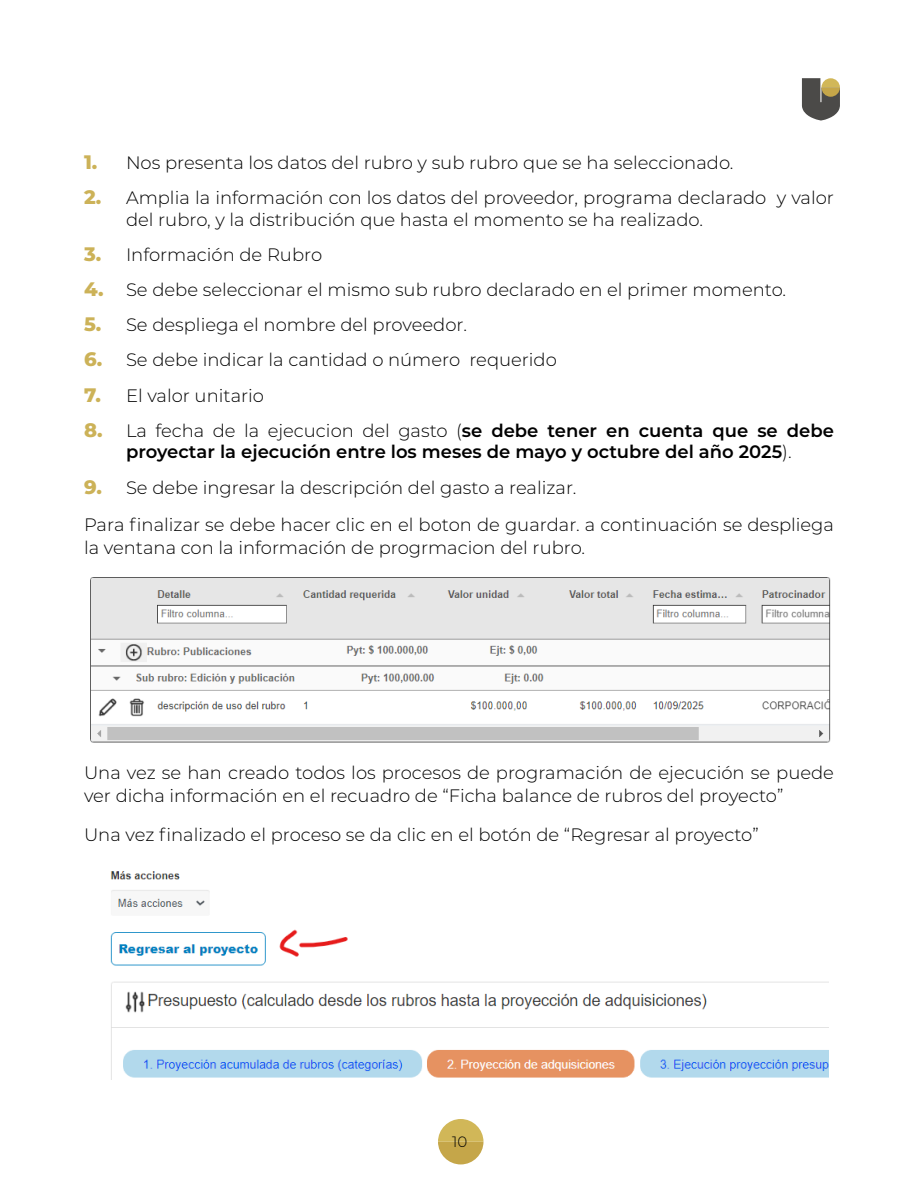
<style>
.page{position:relative;width:918px;height:1188px;background:#fff}
.page>*{position:absolute;margin:0;border:0;box-sizing:border-box;transform-origin:0 0}
.t1{font:300 18px/21.6px "Montserrat";color:#000}
.t2{font:600 18px/21.6px "Montserrat";color:#000;text-align:center}
.t3{font:300 15px "Montserrat";color:#000}
.s1{font-weight:800;font-size:19.5px;color:#ccb258}
.s2{font-weight:300}
</style>
<div class="page">
<svg style="left:438px;top:1119px;width:45px;height:45px"></svg>
<svg style="left:802px;top:78px;width:38px;height:43px;background:#7a7464"></svg>
<img style="left:90px;top:577px;width:741px;height:166px">
<img style="left:110px;top:871px;width:718px;height:209px">
<p class="t1" style="left:84px;top:151px;width:651px"><span class="s1">1.</span> Nos presenta los datos del rubro y sub rubro que se ha seleccionado.</p>
<p class="t1" style="left:126px;top:186px;width:710px;text-indent:-42px"><span class="s1">2.</span> Amplia la información con los datos del proveedor, programa declarado y valor del rubro, y la distribución que hasta el momento se ha realizado.</p>
<p class="t1" style="left:84px;top:243px;width:240px"><span class="s1">3.</span> Información de Rubro</p>
<p class="t1" style="left:84px;top:278px;width:704px"><span class="s1">4.</span> Se debe seleccionar el mismo sub rubro declarado en el primer momento.</p>
<p class="t1" style="left:84px;top:313px;width:385px"><span class="s1">5.</span> Se despliega el nombre del proveedor.</p>
<p class="t1" style="left:84px;top:349px;width:474px"><span class="s1">6.</span> Se debe indicar la cantidad o número requerido</p>
<p class="t1" style="left:84px;top:384px;width:181px"><span class="s1">7.</span> El valor unitario</p>
<p class="t2" style="left:84px;top:419px;width:751px"><span class="s1">8.</span> <span class="s2">La fecha de la ejecucion del gasto (</span>se debe tener en cuenta que se debe proyectar la ejecución entre los meses de mayo y octubre del año 2025<span class="s2">).</span></p>
<p class="t1" style="left:84px;top:468px;width:752px;line-height:37.8px"><span class="s1">9.</span> Se debe ingresar la descripción del gasto a realizar.<br>Para finalizar se debe hacer clic en el boton de guardar. a continuación se despliega</p>
<p class="t1" style="left:84px;top:536px;width:503px">la ventana con la información de progrmacion del rubro.</p>
<p class="t1" style="left:84px;top:761px;width:752px;line-height:22.5px">Una vez se han creado todos los procesos de programación de ejecución se puede ver dicha información en el recuadro de “Ficha balance de rubros del proyecto”</p>
<p class="t1" style="left:84px;top:823px;width:676px">Una vez finalizado el proceso se da clic en el botón de “Regresar al proyecto”</p>
<p class="t3" style="left:452px;top:1132px;width:17px">10</p>
</div>
